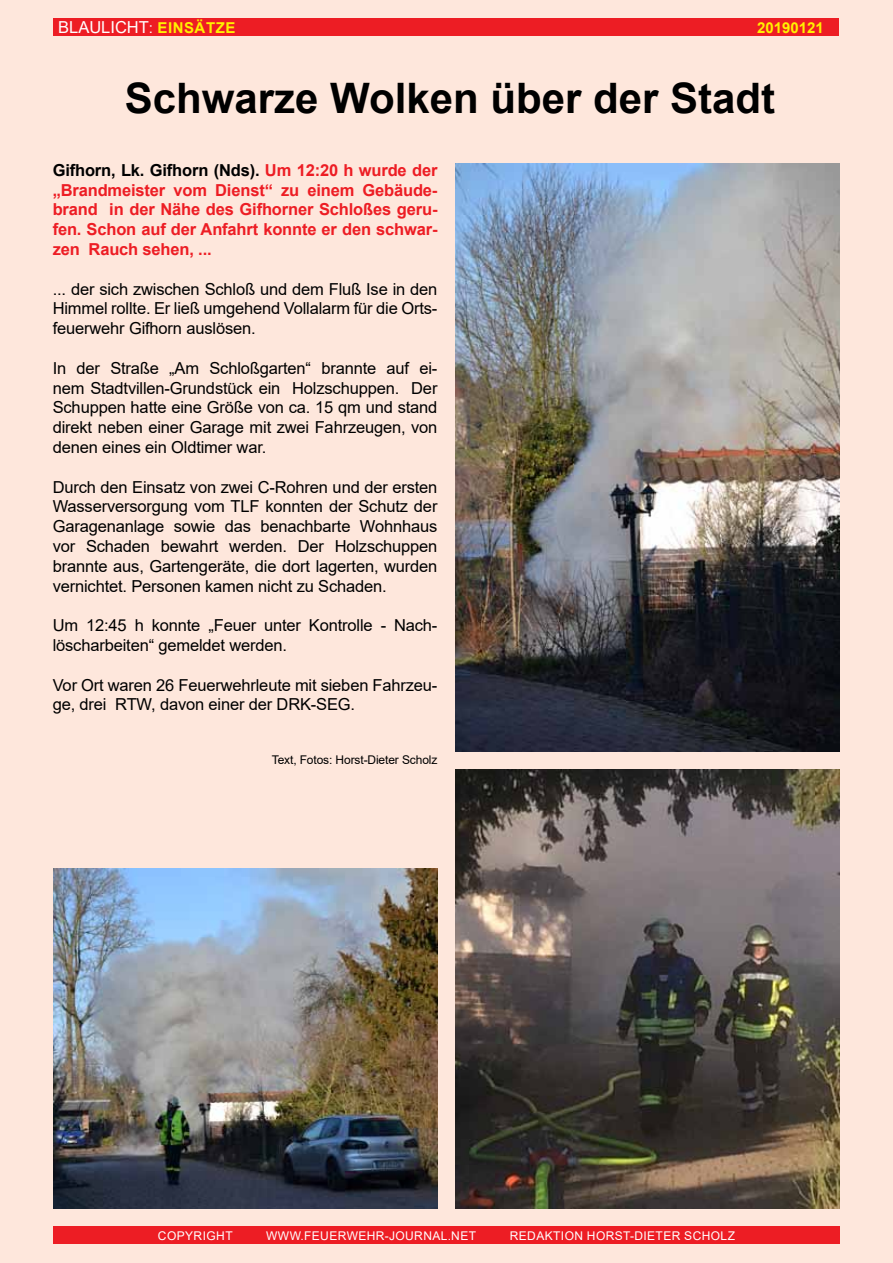
<style>
.page{position:relative;width:893px;height:1263px;background:#fee7dc}
.page>*{position:absolute;margin:0;border:0;box-sizing:border-box;transform-origin:0 0}
.t1{font:700 42px "Arial";color:#000}
.t2{font:16.5px/19.8px "Arial";letter-spacing:-.01em;color:#000;text-align:justify}
.t3{font:700 16.5px/19.8px "Arial";letter-spacing:-.01em;color:#ed1d24;text-align:justify}
.t4{font:16.5px "Arial";color:#fff}
.t5{font:700 15px "Arial";letter-spacing:.035em;color:#fff200}
.t6{font:700 15px "Arial";letter-spacing:.015em;color:#fff200}
.t7{font:12px "Arial";letter-spacing:.035em;color:#fff}
.t8{font:12px "Arial";color:#000}
.s1{font-weight:400;font-size:16.5px;color:#fff}
.s2{font-weight:400;color:#fff}
.s3{color:#000}
</style>
<div class="page">
<div style="left:53px;top:1226px;width:787px;height:18px;background:#ed1d24"></div>
<div style="left:54px;top:18px;width:785px;height:18px;background:#ed1d24"></div>
<img style="left:455px;top:164px;width:384px;height:587px">
<img style="left:456px;top:770px;width:383px;height:439px">
<img style="left:53px;top:869px;width:384px;height:340px">
<p class="t4" style="left:58px;top:16px;width:21px">BLAULI</p>
<p class="t5" style="left:115px;top:17px;width:120px"><span class="s1">CHT</span><span class="s2">:</span> Einsätze</p>
<p class="t6" style="left:757px;top:17px;width:68px">20190121</p>
<h1 class="t1" style="left:125px;top:69px;width:652px">Schwarze Wolken über der Stadt</h1>
<p class="t3" style="left:53px;top:160px;width:386px"><span class="s3">Gifhorn, Lk. Gifhorn (Nds).</span> Um 12:20 h wurde der „Brandmeister vom Dienst“ zu einem Gebäude&shy;brand in der Nähe des Gifhorner Schloßes geru&shy;fen. Schon auf der Anfahrt konnte er den schwar&shy;zen Rauch sehen, ...</p>
<p class="t2" style="left:53px;top:279px;width:386px">... der sich zwischen Schloß und dem Fluß Ise in den H immel rollte. Er ließ umgehend Vollalarm für die Orts&shy;feuerwehr Gifhorn auslösen.</p>
<p class="t2" style="left:53px;top:358px;width:386px">I n der Straße „Am Schloßgarten“ brannte auf ei&shy;nem Stadtvillen-Grundstück ein Holzschuppen. Der Schuppen hatte eine Größe von ca. 15 qm und stand direkt neben einer Garage mit zwei Fahrzeugen, von denen eines ein Oldtimer war.</p>
<p class="t2" style="left:53px;top:477px;width:386px">Durch den Einsatz von zwei C-Rohren und der ersten<br>Wasserversorgung vom TLF</p>
<p class="t2" style="left:53px;top:497px;width:386px;text-indent:213px">konnten der Schutz der Garagenanlage sowie das benachbarte Wohnhaus vor Schaden bewahrt werden. Der Holzschuppen brannte aus, Gartengeräte, die dort lagerten, wurden vernichtet. Personen kamen nicht zu Schaden.</p>
<p class="t2" style="left:53px;top:615px;width:386px">U m 12:45 h konnte „Feuer unter Kontrolle - Nach&shy;löscharbeiten“ gemeldet werden.</p>
<p class="t2" style="left:53px;top:675px;width:386px">Vor Ort waren 26 Feuerwehrleute mit sieben Fahrzeu&shy;ge, drei RTW</p>
<p class="t2" style="left:151px;top:695px;width:138px">, davon einer der DRK</p>
<p class="t2" style="left:311px;top:695px;width:18px">-SEG</p>
<p class="t2" style="left:351px;top:695px;width:6px">.</p>
<p class="t8" style="left:272px;top:752px;width:167px">Text, Fotos: H orst-Dieter Scholz</p>
<p class="t7" style="left:158px;top:1227px;width:76px">Copyright</p>
<p class="t7" style="left:266px;top:1227px;width:211px">www.feuerwehr-journal.net</p>
<p class="t7" style="left:510px;top:1227px;width:227px">Redaktion Horst-Dieter Scholz</p>
</div>
